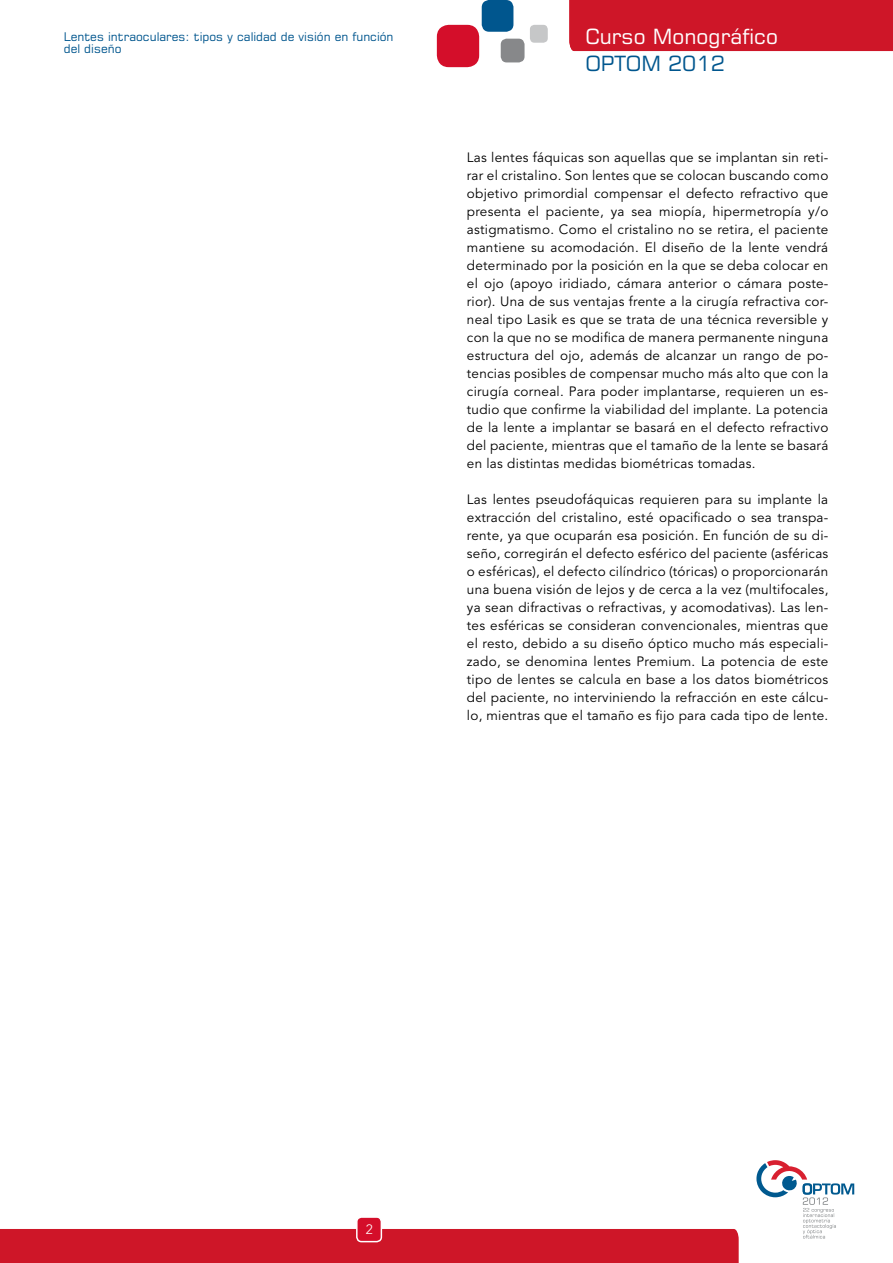
<style>
.page{position:relative;width:893px;height:1263px;background:#fff}
.page>*{position:absolute;margin:0;border:0;box-sizing:border-box;transform-origin:0 0}
.t1{font:21px "Square 721";color:#fff}
.t2{font:21px "Square 721";color:#00568e}
.t3{font:13.5px/18px "Avenir";letter-spacing:.02em;color:#000;text-align:justify}
.t4{font:300 13.5px "Avenir";color:#fff}
.t5{font:12px/12px "Square 721";color:#00568e}
</style>
<div class="page">
<div style="left:437px;top:25px;width:42px;height:42px;background:#d40e2a;border-radius:12px"></div>
<div style="left:482px;top:0;width:31px;height:32px;background:#00568e;border-radius:7px"></div>
<div style="left:501px;top:39px;width:24px;height:23px;background:#87888a;border-radius:6px"></div>
<div style="left:530px;top:25px;width:18px;height:18px;background:#c6c7c8;border-radius:4px"></div>
<div style="left:569px;top:0;width:324px;height:51px;background:#ce1628"></div>
<svg style="left:756px;top:1160px;width:98px;height:78px"></svg>
<div style="left:0;top:1229px;width:739px;height:34px;background:#ce1628"></div>
<div style="left:357px;top:1217px;width:24px;height:24px;background:#d40e2a;border-radius:5px"></div>
<div style="left:356px;top:1216px;width:26px;height:26px;border:1px solid #fff;border-radius:5px"></div>
<p class="t5" style="left:64px;top:30px;width:331px">Lentes intraoculares: tipos y calidad de visión en función del diseño</p>
<h1 class="t1" style="left:585px;top:23px;width:194px">Curso Monográfico</h1>
<h1 class="t2" style="left:585px;top:50px;width:141px">OPTOM 2012</h1>
<p class="t3" style="left:467px;top:149px;width:363px">Las lentes fáquicas son aquellas que se implantan sin reti&shy;rar el cristalino. Son lentes que se colocan buscando como objetivo primordial compensar el defecto refractivo que presenta el paciente, ya sea miopía, hipermetropía y/o astigmatismo. Como el cristalino no se retira, el paciente mantiene su acomodación. El diseño de la lente vendrá determinado por la posición en la que se deba colocar en el ojo (apoyo iridiado, cámara anterior o cámara poste&shy;rior). Una de sus ventajas frente a la cirugía refractiva cor&shy;neal tipo Lasik es que se trata de una técnica reversible y con la que no se modifica de manera permanente ninguna estructura del ojo, además de alcanzar un rango de po&shy;tencias posibles de compensar mucho más alto que con la cirugía corneal. Para poder implantarse, requieren un es&shy;tudio que confirme la viabilidad del implante. La potencia de la lente a implantar se basará en el defecto refractivo del paciente, mientras que el tamaño de la lente se basará en las distintas medidas biométricas tomadas.</p>
<p class="t3" style="left:467px;top:491px;width:363px">Las lentes pseudofáquicas requieren para su implante la extracción del cristalino, esté opacificado o sea transpa&shy;rente, ya que ocuparán esa posición. En función de su di&shy;seño, corregirán el defecto esférico del paciente (asféricas o esféricas), el defecto cilíndrico (tóricas) o proporcionarán una buena visión de lejos y de cerca a la vez (multifocales, ya sean difractivas o refractivas, y acomodativas). Las len&shy;tes esféricas se consideran convencionales, mientras que el resto, debido a su diseño óptico mucho más especiali&shy;zado, se denomina lentes Premium. La potencia de este tipo de lentes se calcula en base a los datos biométricos del paciente, no interviniendo la refracción en este cálcu&shy;lo, mientras que el tamaño es fijo para cada tipo de lente.</p>
<p class="t4" style="left:366px;top:1222px;width:9px">2</p>
</div>
